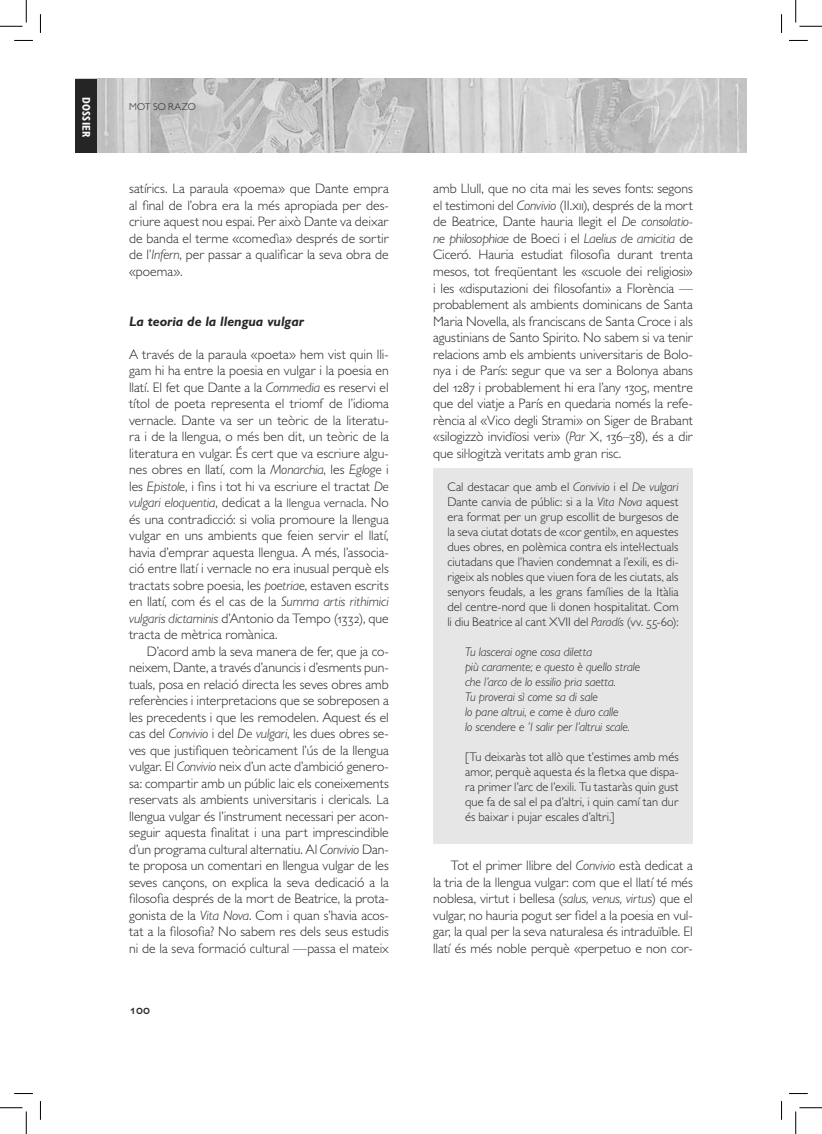
<style>
.page{position:relative;width:822px;height:1134px;background:#fff}
.page>*{position:absolute;margin:0;border:0;box-sizing:border-box;transform-origin:0 0}
.Text_principal{font:300 13.75px/16.5px "Gill Sans MT Pro";color:#252525;text-align:justify}
.Títol_de_capítol{font:italic 700 13.75px "Gill Sans MT Pro";color:#252525}
.t1{font:500 13.75px "Gill Sans MT Pro";color:#252525}
.Text_de_Requadre{font:300 12.5px/15px "Gill Sans MT Pro";letter-spacing:.005em;color:#252525;text-align:justify}
.Text_de_Requadre-2{font:italic 300 12.5px "Gill Sans MT Pro";letter-spacing:-.005em;color:#252525}
.t2{font:700 condensed 11.25px "Gill Sans MT Pro";letter-spacing:.01em;color:#fff}
.t3{font:300 10px "Gill Sans MT Pro";letter-spacing:.015em;color:#252525}
.s1{font-style:italic}
.s2{font-size:12.5px}
</style>
<div class="page">
<img style="left:96px;top:79px;width:650px;height:73px">
<div style="left:75px;top:79px;width:21px;height:73px;background:#252525"></div>
<div style="left:433px;top:467px;width:259px;height:376px;background:#e6e6e6"></div>
<svg style="left:14px;top:40px;width:19px;height:1px"></svg>
<svg style="left:789px;top:40px;width:18px;height:1px"></svg>
<svg style="left:14px;top:1093px;width:19px;height:1px"></svg>
<svg style="left:789px;top:1093px;width:18px;height:1px"></svg>
<svg style="left:40px;top:14px;width:1px;height:19px"></svg>
<svg style="left:40px;top:1101px;width:1px;height:18px"></svg>
<svg style="left:781px;top:14px;width:1px;height:19px"></svg>
<svg style="left:781px;top:1101px;width:1px;height:18px"></svg>
<svg style="left:0;top:0;width:27px;height:27px"></svg>
<svg style="left:0;top:1107px;width:27px;height:26px"></svg>
<svg style="left:795px;top:0;width:26px;height:27px"></svg>
<svg style="left:795px;top:1107px;width:26px;height:26px"></svg>
<p class="t2" style="left:93px;top:97px;width:41px;rotate:90deg">DOSSIER</p>
<p class="t3" style="left:129px;top:100px;width:68px">MOT SO RAZO</p>
<p class="Text_principal" style="left:129px;top:180px;width:261px">satírics. La paraula «poema» que Dante empra al final de l’obra era la més apropiada per des&shy;criure aquest nou espai. Per això Dante va deixar de banda el terme «comedìa» després de sortir de l’<span class="s1">Infern</span>, per passar a qualificar la seva obra de «poema».</p>
<p class="Títol_de_capítol" style="left:129px;top:312px;width:176px">La teoria de la llengua vulgar</p>
<p class="Text_principal" style="left:129px;top:345px;width:261px">A través de la paraula «poeta» hem vist quin lli&shy;gam hi ha entre la poesia en vulgar i la poesia en llatí. El fet que Dante a la <span class="s1">Commedia</span> es reservi el títol de poeta representa el triomf de l’idioma vernacle. Dante va ser un teòric de la literatu&shy;ra i de la llengua, o més ben dit, un teòric de la literatura en vulgar. És cert que va escriure algu&shy;nes obres en llatí, com la <span class="s1">Monarchia</span>, les <span class="s1">Egloge</span> i les <span class="s1">Epistole</span>, i fins i tot hi va escriure el tractat <span class="s1">De vulgari eloquentia</span>, dedicat a la <span class="s2">llengua vernacla</span>. No és una contradicció: si volia promoure la llengua vulgar en uns ambients que feien servir el llatí, havia d’emprar aquesta llengua. A més, l’associa&shy;ció entre llatí i vernacle no era inusual perquè els tractats sobre poesia, les <span class="s1">poetriae</span>, estaven escrits en llatí, com és el cas de la <span class="s1">Summa artis rithimici vulgaris dictaminis</span> d’Antonio da Tempo (1332), que tracta de mètrica romànica.</p>
<p class="Text_principal" style="left:129px;top:642px;width:261px;text-indent:18px">D’acord amb la seva manera de fer, que ja co&shy;neixem, Dante, a través d’anuncis i d’esments pun&shy;tuals, posa en relació directa les seves obres amb referències i interpretacions que se sobreposen a les precedents i que les remodelen. Aquest és el cas del <span class="s1">Convivio</span> i del <span class="s1">De vulgari</span>, les dues obres se&shy;ves que justifiquen teòricament l’ús de la llengua vulgar. El <span class="s1">Convivio</span> neix d’un acte d’ambició genero&shy;sa: compartir amb un públic laic els coneixements reservats als ambients universitaris i clericals. La llengua vulgar és l’instrument necessari per acon&shy;seguir aquesta finalitat i una part imprescindible d’un programa cultural alternatiu. Al <span class="s1">Convivio</span> Dan&shy;te proposa un comentari en llengua vulgar de les seves cançons, on explica la seva dedicació a la filosofia després de la mort de Beatrice, la prota&shy;gonista de la <span class="s1">Vita Nova</span>. Com i quan s’havia acos&shy;tat a la filosofia? No sabem res dels seus estudis ni de la seva formació cultural —passa el mateix</p>
<p class="t1" style="left:129px;top:1001px;width:22px">100</p>
<p class="Text_principal" style="left:433px;top:180px;width:261px">amb Llull, que no cita mai les seves fonts: segons el testimoni del <span class="s1">Convivio</span> (II.xii), després de la mort de Beatrice, Dante hauria llegit el <span class="s1">De consolatio&shy;ne philosophiae</span> de Boeci i el <span class="s1">Laelius de amicitia</span> de Ciceró. Hauria estudiat filosofia durant trenta mesos, tot freqüentant les «scuole dei religiosi» i les «disputazioni dei filosofanti» a Florència — probablement als ambients dominicans de Santa Maria Novella, als franciscans de Santa Croce i als agustinians de Santo Spirito. No sabem si va tenir relacions amb els ambients universitaris de Bolo&shy;nya i de París: segur que va ser a Bolonya abans del 1287 i probablement hi era l’any 1305, mentre que del viatje a París en quedaria només la refe&shy;rència al «Vico degli Strami» on Siger de Brabant «silogizzò invidïosi veri» (<span class="s1">Par</span> X, 136–38), és a dir que siŀlogitzà veritats amb gran risc.</p>
<p class="Text_de_Requadre" style="left:447px;top:479px;width:233px">Cal destacar que amb el <span class="s1">Convivio</span> i el <span class="s1">De vulgari </span>Dante canvia de públic: si a la <span class="s1">Vita Nova</span> aquest era format per un grup escollit de burgesos de la seva ciutat dotats de «cor gentil», en aquestes dues obres, en polèmica contra els inteŀlectuals ciutadans que l’havien condemnat a l’exili, es di&shy;rigeix als nobles que viuen fora de les ciutats, als senyors feudals, a les grans famílies de la Itàlia del centre-nord que li donen hospitalitat. Com li diu Beatrice al cant XVII del <span class="s1">Paradís</span> (vv. 55-60):</p>
<p class="Text_de_Requadre-2" style="left:465px;top:644px;width:128px">Tu lascerai ogne cosa diletta</p>
<p class="Text_de_Requadre-2" style="left:465px;top:659px;width:176px">più caramente; e questo è quello strale</p>
<p class="Text_de_Requadre-2" style="left:465px;top:674px;width:152px">che l’arco de lo essilio pria saetta.</p>
<p class="Text_de_Requadre-2" style="left:465px;top:689px;width:134px">Tu proverai sì come sa di sale</p>
<p class="Text_de_Requadre-2" style="left:465px;top:704px;width:155px">lo pane altrui, e come è duro calle</p>
<p class="Text_de_Requadre-2" style="left:465px;top:719px;width:166px">lo scendere e ’l salir per l’altrui scale.</p>
<p class="Text_de_Requadre" style="left:465px;top:749px;width:215px">[Tu deixaràs tot allò que t’estimes amb més amor, perquè aquesta és la fletxa que dispa&shy;ra primer l’arc de l’exili. Tu tastaràs quin gust que fa de sal el pa d’altri, i quin camí tan dur és baixar i pujar escales d’altri.]</p>
<p class="Text_principal" style="left:433px;top:857px;width:261px;text-indent:18px">Tot el primer llibre del <span class="s1">Convivio</span> està dedicat a la tria de la llengua vulgar: com que el llatí té més noblesa, virtut i bellesa (<span class="s1">salus, venus, virtus</span>) que el vulgar, no hauria pogut ser fidel a la poesia en vul&shy;gar, la qual per la seva naturalesa és intraduïble. El llatí és més noble perquè «perpetuo e non cor-</p>
</div>
